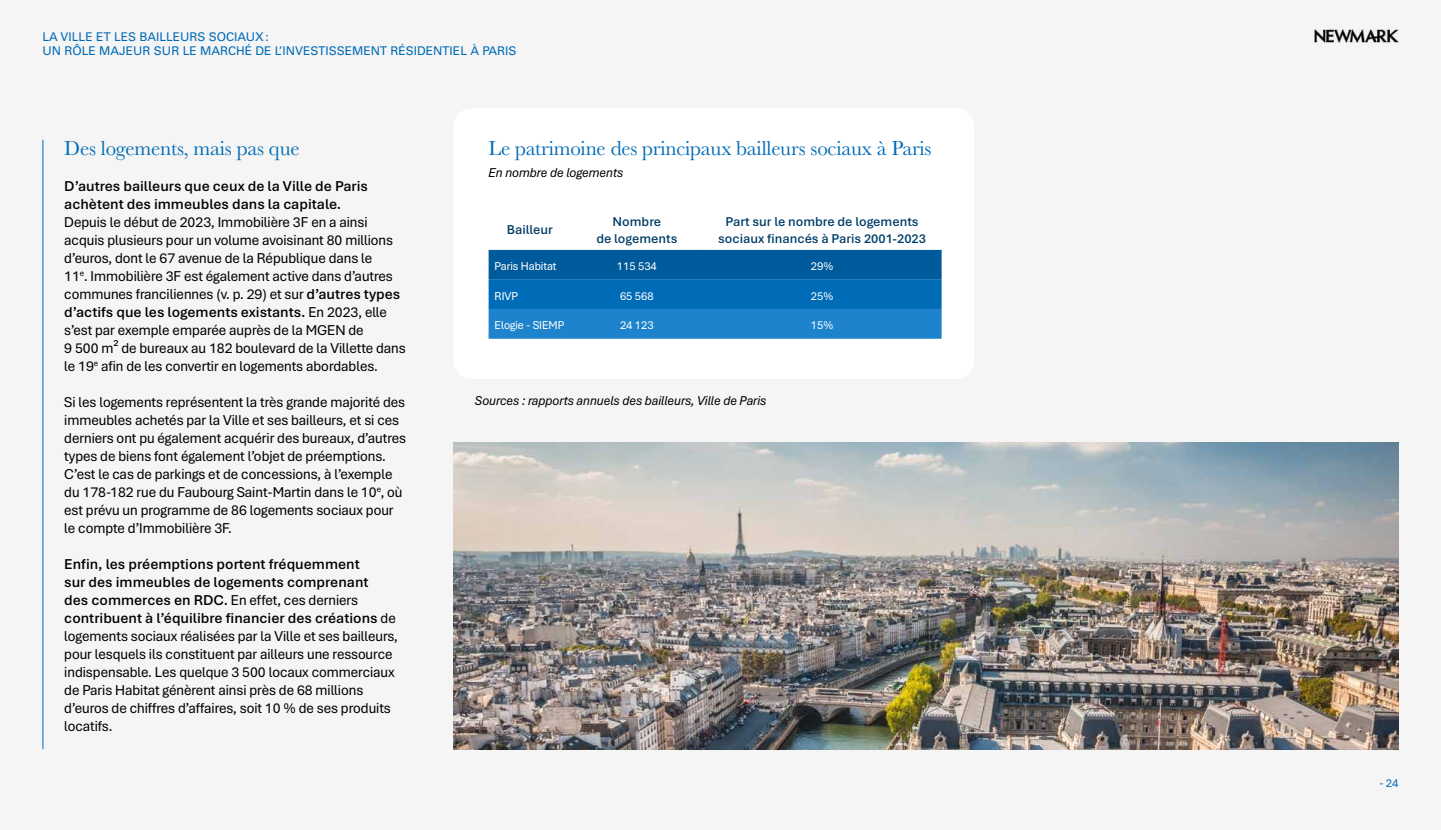
<style>
.page{position:relative;width:1441px;height:830px;background:#fff}
.page>*{position:absolute;margin:0;border:0;box-sizing:border-box;transform-origin:0 0}
.t1{font:21px "Baskerville";letter-spacing:-.01em;color:#006bb6}
.t2{font:15px/18px "Aptos Display";color:#000}
.t3{font:600 15px/18px "Aptos";color:#000}
.t4{font:600 13.5px/16.2px "Aptos";color:#003e69;text-align:center}
.t5{font:italic 13.5px "Aptos Display";color:#000}
.t6{font:12px/13.5px "Univers LT Pro 55 Roman";color:#006bb6}
.t7{font:12px "Aptos Display";color:#fff}
.t8{font:12px "Aptos Display";color:#006bb6}
.s1{font-family:"Aptos";font-weight:600}
.s2{font-family:"Aptos Display";font-weight:400}
</style>
<div class="page">
<div style="left:0;top:0;width:1440px;height:829px;background:#f5f5f5"></div>
<div style="left:453px;top:108px;width:521px;height:271px;background:#fff;border-radius:18px"></div>
<svg style="left:488px;top:250px;width:453px;height:88px;background:#0b6eb5"></svg>
<img style="left:1314px;top:29px;width:83px;height:14px">
<hr style="left:43px;top:140px;width:1px;height:608px;background:#006bb6">
<img style="left:453px;top:442px;width:944px;height:306px">
<p class="t6" style="left:43px;top:30px;width:475px">LA VILLE ET LES BAILLEURS SOCIAUX:<br>UN RÔLE MAJEUR SUR LE MARCHÉ DE L’INVESTISSEMENT RÉSIDENTIEL À PARIS</p>
<h1 class="t1" style="left:64px;top:135px;width:237px">Des logements, mais pas que</h1>
<p class="t3" style="left:64px;top:176px;width:305px">D’autres bailleurs que ceux de la Ville de Paris achètent des immeubles dans la capitale.</p>
<p class="t2" style="left:64px;top:212px;width:337px">Depuis le début de 2023, Immobilière 3F en a ainsi acquis plusieurs pour un volume avoisinant 80 millions d’euros, dont le 67 avenue de la République dans le<br>11<sup>e</sup>. Immobilière 3F est également active dans d’autres communes franciliennes (v. p. 29) et sur <span class="s1">d’autres types</span></p>
<p class="t3" style="left:64px;top:302px;width:324px">d’actifs que les logements existants. <span class="s2">En 2023, elle</span></p>
<p class="t2" style="left:64px;top:320px;width:343px">s’est par exemple emparée auprès de la MGEN de<br>9 500 m² de bureaux au 182 boulevard de la Villette dans le 19<sup>e</sup> afin de les convertir en logements abordables.</p>
<p class="t2" style="left:64px;top:392px;width:343px">Si les logements représentent la très grande majorité des immeubles achetés par la Ville et ses bailleurs, et si ces derniers ont pu également acquérir des bureaux, d’autres types de biens font également l’objet de préemptions.<br>C’est le cas de parkings et de concessions, à l’exemple du 178-182 rue du Faubourg Saint-Martin dans le 10<sup>e</sup>, où est prévu un programme de 86 logements sociaux pour le compte d’Immobilière 3F.</p>
<p class="t3" style="left:64px;top:554px;width:306px">Enfin, les préemptions portent fréquemment sur des immeubles de logements comprenant</p>
<p class="t2" style="left:64px;top:590px;width:295px"><span class="s1">des commerces en RDC.</span> En effet, ces derniers</p>
<p class="t3" style="left:64px;top:608px;width:333px">contribuent à l’équilibre financier des créations <span class="s2">de</span></p>
<p class="t2" style="left:64px;top:626px;width:335px">logements sociaux réalisées par la Ville et ses bailleurs, pour lesquels ils constituent par ailleurs une ressource indispensable. Les quelque 3 500 locaux commerciaux de Paris Habitat génèrent ainsi près de 68 millions d’euros de chiffres d’affaires, soit 10 % de ses produits locatifs.</p>
<h1 class="t1" style="left:488px;top:135px;width:444px">Le patrimoine des principaux bailleurs sociaux à Paris</h1>
<p class="t5" style="left:488px;top:164px;width:136px">En nombre de logements</p>
<p class="t4" style="left:506px;top:221px;width:48px">Bailleur</p>
<p class="t4" style="left:596px;top:213px;width:83px">Nombre<br>de logements</p>
<p class="t4" style="left:718px;top:213px;width:209px">Part sur le nombre de logements sociaux financés à Paris 2001-2023</p>
<p class="t7" style="left:494px;top:258px;width:63px">Paris Habitat</p>
<p class="t7" style="left:616px;top:258px;width:41px">115 534</p>
<p class="t7" style="left:810px;top:258px;width:24px">29%</p>
<p class="t7" style="left:494px;top:287px;width:25px">RIVP</p>
<p class="t7" style="left:620px;top:287px;width:35px">65 568</p>
<p class="t7" style="left:810px;top:287px;width:24px">25%</p>
<p class="t7" style="left:494px;top:317px;width:71px">Elogie - SIEMP</p>
<p class="t7" style="left:620px;top:317px;width:35px">24 123</p>
<p class="t7" style="left:810px;top:317px;width:24px">15%</p>
<p class="t5" style="left:474px;top:391px;width:293px">Sources : rapports annuels des bailleurs, Ville de Paris</p>
<p class="t8" style="left:1378px;top:774px;width:21px">- 24</p>
</div>
